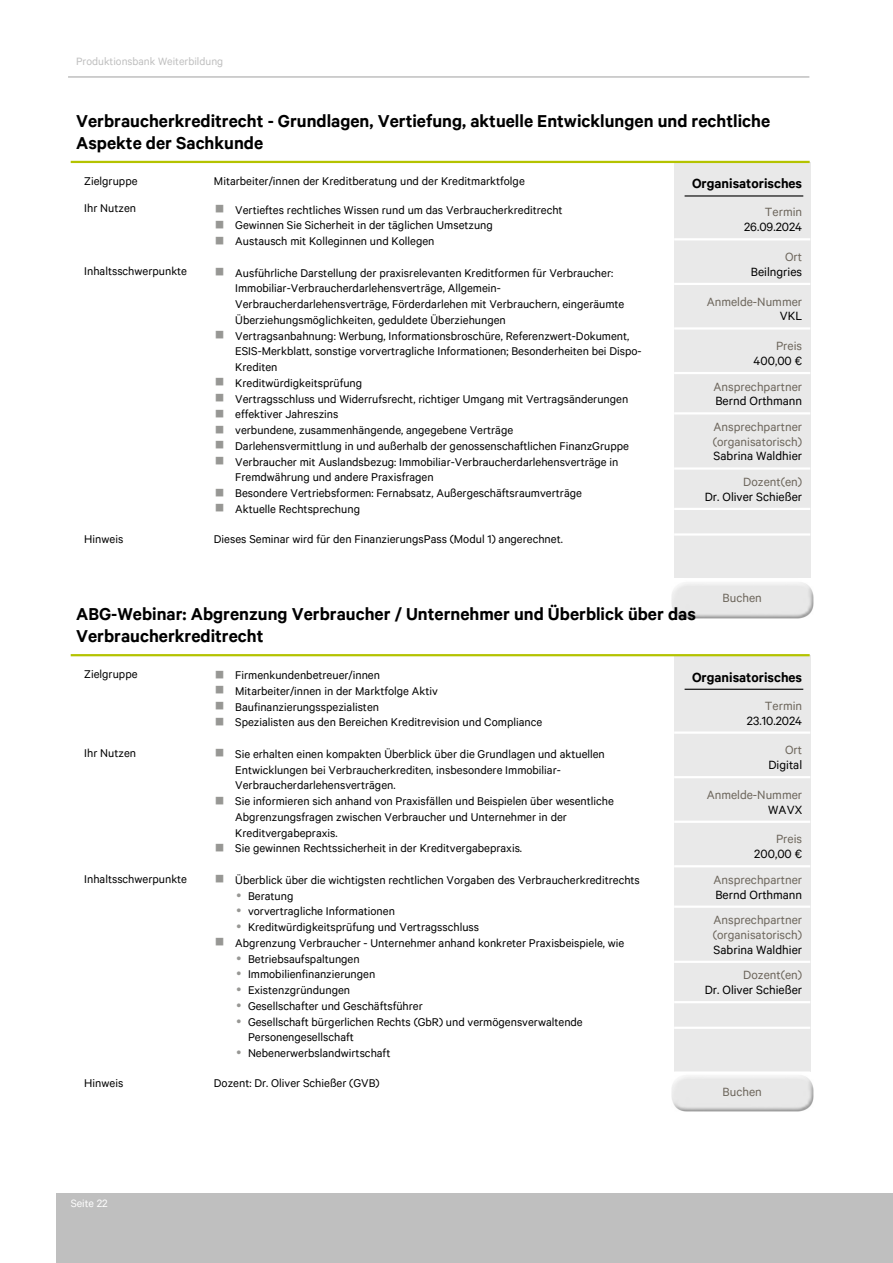
<style>
.page{position:relative;width:893px;height:1263px;background:#fff}
.page>*{position:absolute;margin:0;border:0;box-sizing:border-box;transform-origin:0 0}
.t1{font:600 19.5px/22px "Calibre";color:#000}
.t2{font:600 15px "Calibre";color:#000}
.t3{font:13.5px/14.9px "Calibre";color:#6d665c}
.t4{font:13.5px "Calibre";color:#000}
.t5{font:12.75px/15.8px "Calibre";color:#000}
.t6{font:12px "Calibre";color:#bfbfbf}
.t7{font:12px "Calibre";color:#fff}
.s1{color:#979794}
.s2{font-family:"DejaVu Serif";color:#979794}
</style>
<div class="page">
<div style="left:56px;top:1193px;width:836px;height:70px;background:#bfbfbf"></div>
<hr style="left:68px;top:76px;width:741px;height:2px;background:#bfbfbf">
<img style="left:671px;top:582px;width:142px;height:36px">
<img style="left:671px;top:1075px;width:142px;height:37px">
<div style="left:674px;top:192px;width:136px;height:386px;background:#e9e9e9"></div>
<div style="left:674px;top:685px;width:136px;height:386px;background:#e9e9e9"></div>
<div style="left:674px;top:162px;width:136px;height:30px;background:#e9e9e9"></div>
<hr style="left:674px;top:238px;width:136px;height:2px;background:#fff">
<hr style="left:674px;top:283px;width:136px;height:2px;background:#fff">
<hr style="left:674px;top:327px;width:136px;height:3px;background:#fff">
<hr style="left:674px;top:372px;width:136px;height:2px;background:#fff">
<hr style="left:674px;top:412px;width:136px;height:3px;background:#fff">
<hr style="left:674px;top:467px;width:136px;height:3px;background:#fff">
<hr style="left:674px;top:508px;width:136px;height:2px;background:#fff">
<hr style="left:674px;top:533px;width:136px;height:3px;background:#fff">
<div style="left:674px;top:655px;width:136px;height:30px;background:#e9e9e9"></div>
<hr style="left:674px;top:731px;width:136px;height:3px;background:#fff">
<hr style="left:674px;top:776px;width:136px;height:2px;background:#fff">
<hr style="left:674px;top:821px;width:136px;height:2px;background:#fff">
<hr style="left:674px;top:865px;width:136px;height:2px;background:#fff">
<hr style="left:674px;top:906px;width:136px;height:2px;background:#fff">
<hr style="left:674px;top:961px;width:136px;height:2px;background:#fff">
<hr style="left:674px;top:1001px;width:136px;height:2px;background:#fff">
<hr style="left:674px;top:1027px;width:136px;height:2px;background:#fff">
<hr style="left:71px;top:161px;width:738px;height:2px;background:#b4c300">
<hr style="left:71px;top:654px;width:738px;height:2px;background:#b4c300">
<hr style="left:684px;top:195px;width:119px;height:2px;background:#000">
<hr style="left:684px;top:689px;width:119px;height:1px;background:#000">
<p class="t6" style="left:76px;top:54px;width:148px">Produktionsbank Weiterbildung</p>
<h1 class="t1" style="left:76px;top:109px;width:695px">Verbraucherkreditrecht - Grundlagen, Vertiefung, aktuelle Entwicklungen und rechtliche<br>Aspekte der Sachkunde</h1>
<p class="t5" style="left:84px;top:172px;width:55px">Zielgruppe</p>
<p class="t5" style="left:214px;top:172px;width:312px">Mitarbeiter/innen der Kreditberatung und der Kreditmarktfolge</p>
<p class="t5" style="left:84px;top:200px;width:53px">Ihr Nutzen</p>
<p class="t5" style="left:214px;top:201px;width:350px"><span class="s1">▪</span> Vertieftes rechtliches Wissen rund um das Verbraucherkreditrecht</p>
<p class="t5" style="left:214px;top:217px;width:280px"><span class="s1">▪</span> Gewinnen Sie Sicherheit in der täglichen Umsetzung</p>
<p class="t5" style="left:214px;top:233px;width:222px"><span class="s1">▪</span> Austausch mit Kolleginnen und Kollegen</p>
<p class="t5" style="left:235px;top:264px;width:390px;text-indent:-151px">Inhaltsschwerpunkte <span class="s1">▪</span> Ausführliche Darstellung der praxisrelevanten Kreditformen für Verbraucher:<br>Immobiliar-Verbraucherdarlehensverträge, Allgemein-Verbraucherdarlehensverträge, Förderdarlehen mit Verbrauchern, eingeräumte Überziehungsmöglichkeiten, geduldete Überziehungen</p>
<p class="t5" style="left:235px;top:327px;width:408px;text-indent:-21px"><span class="s1">▪</span> Vertragsanbahnung: Werbung, Informationsbroschüre, Referenzwert-Dokument,<br>ESIS-Merkblatt, sonstige vorvertragliche Informationen; Besonderheiten bei Dispo-<br>Krediten</p>
<p class="t5" style="left:214px;top:375px;width:150px"><span class="s1">▪</span> Kreditwürdigkeitsprüfung</p>
<p class="t5" style="left:214px;top:390px;width:416px"><span class="s1">▪</span> Vertragsschluss und Widerrufsrecht, richtiger Umgang mit Vertragsänderungen</p>
<p class="t5" style="left:214px;top:406px;width:126px"><span class="s1">▪</span> effektiver Jahreszins</p>
<p class="t5" style="left:214px;top:422px;width:301px"><span class="s1">▪</span> verbundene, zusammenhängende, angegebene Verträge</p>
<p class="t5" style="left:214px;top:438px;width:416px"><span class="s1">▪</span> Darlehensvermittlung in und außerhalb der genossenschaftlichen FinanzGruppe</p>
<p class="t5" style="left:235px;top:453px;width:385px;text-indent:-21px"><span class="s1">▪</span> Verbraucher mit Auslandsbezug: Immobiliar-Verbraucherdarlehensverträge in<br>Fremdwährung und andere Praxisfragen</p>
<p class="t5" style="left:214px;top:485px;width:369px"><span class="s1">▪</span> Besondere Vertriebsformen: Fernabsatz, Außergeschäftsraumverträge</p>
<p class="t5" style="left:214px;top:501px;width:148px"><span class="s1">▪</span> Aktuelle Rechtsprechung</p>
<p class="t5" style="left:84px;top:531px;width:40px">Hinweis</p>
<p class="t5" style="left:214px;top:531px;width:350px">Dieses Seminar wird für den FinanzierungsPass (Modul 1) angerechnet.</p>
<p class="t2" style="left:692px;top:175px;width:112px">Organisatorisches</p>
<p class="t3" style="left:764px;top:204px;width:39px">Termin</p>
<p class="t4" style="left:744px;top:219px;width:60px">26.09.2024</p>
<p class="t3" style="left:785px;top:249px;width:19px">Ort</p>
<p class="t4" style="left:750px;top:264px;width:53px">Beilngries</p>
<p class="t3" style="left:706px;top:293px;width:97px">Anmelde-Nummer</p>
<p class="t4" style="left:779px;top:308px;width:24px">VKL</p>
<p class="t3" style="left:776px;top:338px;width:28px">Preis</p>
<p class="t4" style="left:753px;top:353px;width:50px">400,00 €</p>
<p class="t3" style="left:713px;top:378px;width:90px">Ansprechpartner</p>
<p class="t4" style="left:715px;top:393px;width:88px">Bernd Orthmann</p>
<p class="t3" style="left:712px;top:419px;width:91px">Ansprechpartner (organisatorisch)</p>
<p class="t4" style="left:713px;top:448px;width:90px">Sabrina Waldhier</p>
<p class="t3" style="left:743px;top:474px;width:60px">Dozent(en)</p>
<p class="t4" style="left:704px;top:489px;width:99px">Dr. Oliver Schießer</p>
<p class="t3" style="left:722px;top:590px;width:41px">Buchen</p>
<h1 class="t1" style="left:76px;top:603px;width:621px">ABG-Webinar: Abgrenzung Verbraucher / Unternehmer und Überblick über das<br>Verbraucherkreditrecht</h1>
<p class="t5" style="left:84px;top:666px;width:55px">Zielgruppe</p>
<p class="t5" style="left:214px;top:667px;width:168px"><span class="s1">▪</span> Firmenkundenbetreuer/innen</p>
<p class="t5" style="left:214px;top:683px;width:225px"><span class="s1">▪</span> Mitarbeiter/innen in der Marktfolge Aktiv</p>
<p class="t5" style="left:214px;top:698px;width:167px"><span class="s1">▪</span> Baufinanzierungsspezialisten</p>
<p class="t5" style="left:214px;top:714px;width:330px"><span class="s1">▪</span> Spezialisten aus den Bereichen Kreditrevision und Compliance</p>
<p class="t5" style="left:84px;top:744px;width:53px">Ihr Nutzen</p>
<p class="t5" style="left:235px;top:746px;width:371px;text-indent:-21px"><span class="s1">▪</span> Sie erhalten einen kompakten Überblick über die Grundlagen und aktuellen<br>Entwicklungen bei Verbraucherkrediten, insbesondere Immobiliar-<br>Verbraucherdarlehensverträgen.</p>
<p class="t5" style="left:235px;top:793px;width:380px;text-indent:-21px"><span class="s1">▪</span> Sie informieren sich anhand von Praxisfällen und Beispielen über wesentliche<br>Abgrenzungsfragen zwischen Verbraucher und Unternehmer in der<br>Kreditvergabepraxis.</p>
<p class="t5" style="left:214px;top:840px;width:310px"><span class="s1">▪</span> Sie gewinnen Rechtssicherheit in der Kreditvergabepraxis.</p>
<p class="t5" style="left:84px;top:872px;width:557px">Inhaltsschwerpunkte <span class="s1">▪</span> Überblick über die wichtigsten rechtlichen Vorgaben des Verbraucherkreditrechts</p>
<p class="t5" style="left:235px;top:887px;width:60px"><span class="s2">•</span> Beratung</p>
<p class="t5" style="left:235px;top:903px;width:161px"><span class="s2">•</span> vorvertragliche Informationen</p>
<p class="t5" style="left:235px;top:919px;width:245px"><span class="s2">•</span> Kreditwürdigkeitsprüfung und Vertragsschluss</p>
<p class="t5" style="left:214px;top:935px;width:412px"><span class="s1">▪</span> Abgrenzung Verbraucher - Unternehmer anhand konkreter Praxisbeispiele, wie</p>
<p class="t5" style="left:235px;top:950px;width:126px"><span class="s2">•</span> Betriebsaufspaltungen</p>
<p class="t5" style="left:235px;top:966px;width:142px"><span class="s2">•</span> Immobilienfinanzierungen</p>
<p class="t5" style="left:235px;top:982px;width:116px"><span class="s2">•</span> Existenzgründungen</p>
<p class="t5" style="left:235px;top:998px;width:189px"><span class="s2">•</span> Gesellschafter und Geschäftsführer</p>
<p class="t5" style="left:248px;top:1013px;width:336px;text-indent:-13px"><span class="s2">•</span> Gesellschaft bürgerlichen Rechts (GbR) und vermögensverwaltende<br>Personengesellschaft</p>
<p class="t5" style="left:235px;top:1045px;width:157px"><span class="s2">•</span> Nebenerwerbslandwirtschaft</p>
<p class="t5" style="left:84px;top:1075px;width:40px">Hinweis</p>
<p class="t5" style="left:214px;top:1075px;width:167px">Dozent: Dr. Oliver Schießer (GVB)</p>
<p class="t2" style="left:692px;top:668px;width:112px">Organisatorisches</p>
<p class="t3" style="left:764px;top:698px;width:39px">Termin</p>
<p class="t4" style="left:747px;top:712px;width:57px">23.10.2024</p>
<p class="t3" style="left:785px;top:742px;width:19px">Ort</p>
<p class="t4" style="left:768px;top:757px;width:35px">Digital</p>
<p class="t3" style="left:706px;top:787px;width:97px">Anmelde-Nummer</p>
<p class="t4" style="left:768px;top:802px;width:35px">WAVX</p>
<p class="t3" style="left:776px;top:831px;width:28px">Preis</p>
<p class="t4" style="left:754px;top:846px;width:49px">200,00 €</p>
<p class="t3" style="left:713px;top:872px;width:90px">Ansprechpartner</p>
<p class="t4" style="left:715px;top:886px;width:88px">Bernd Orthmann</p>
<p class="t3" style="left:712px;top:912px;width:91px">Ansprechpartner (organisatorisch)</p>
<p class="t4" style="left:713px;top:942px;width:90px">Sabrina Waldhier</p>
<p class="t3" style="left:743px;top:967px;width:60px">Dozent(en)</p>
<p class="t4" style="left:704px;top:982px;width:99px">Dr. Oliver Schießer</p>
<p class="t3" style="left:722px;top:1084px;width:41px">Buchen</p>
<p class="t7" style="left:71px;top:1196px;width:39px">Seite 22</p>
</div>
